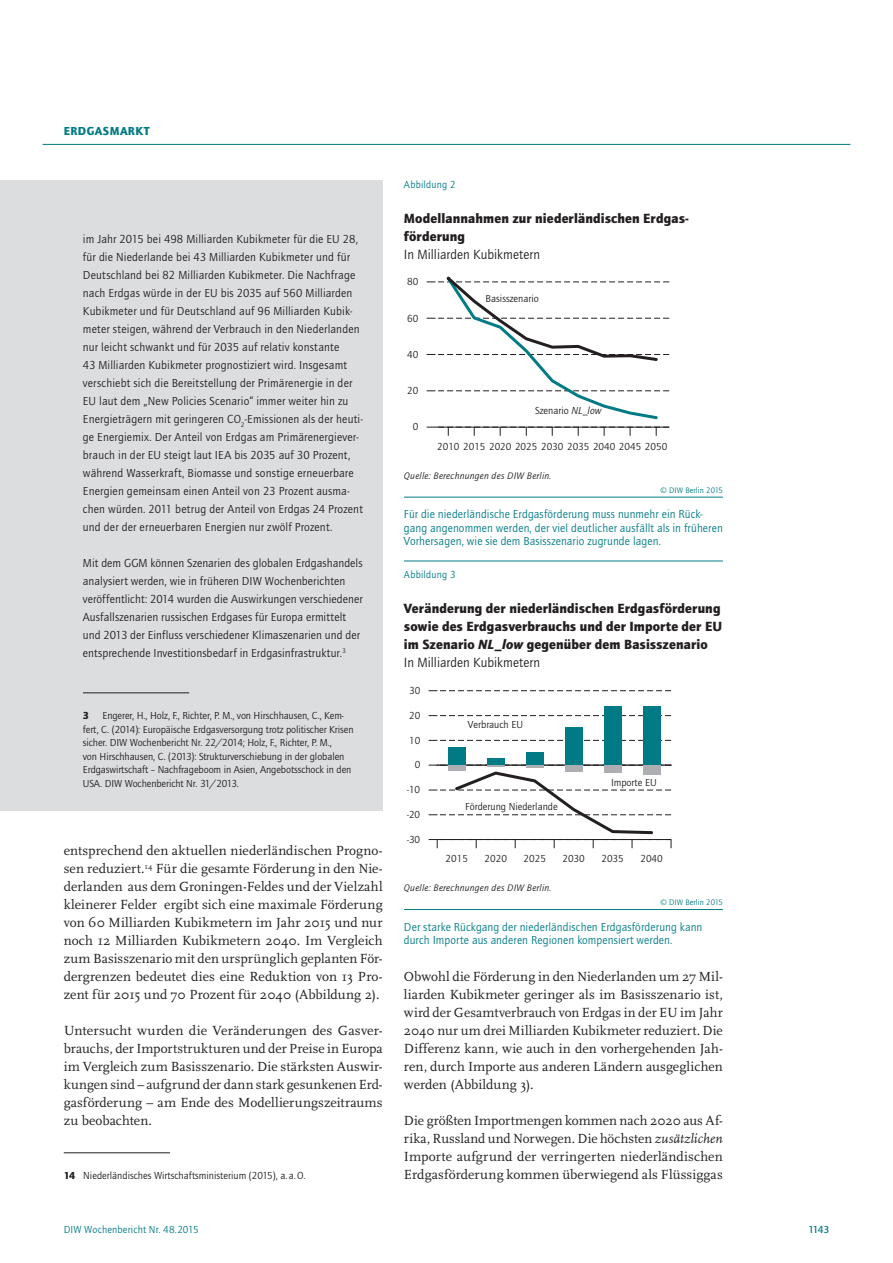
<style>
.page{position:relative;width:893px;height:1263px;background:#fff}
.page>*{position:absolute;margin:0;border:0;box-sizing:border-box;transform-origin:0 0}
.t1{font:13.8px/18px "Scala Pro";letter-spacing:.005em;color:#231f20;text-align:justify}
.t2{font:900 13.8px/18px "Quay Sans ITC Std";letter-spacing:.005em;color:#231f20}
.t3{font:13.8px "Quay Sans ITC Std";letter-spacing:.005em;color:#231f20}
.t4{font:12px/18px "Quay Sans ITC Std";letter-spacing:.015em;color:#231f20}
.t5{font:12px/13.5px "Quay Sans ITC Std";letter-spacing:.01em;color:#007b85}
.t6{font:900 12px "Quay Sans ITC Std";color:#007b85}
.t7{font:10.5px/13.5px "Quay Sans ITC Std";letter-spacing:-.005em;color:#231f20}
.t8{font:10.5px "Quay Sans ITC Std";letter-spacing:.015em;color:#007b85}
.t9{font:500 10.5px "Quay Sans ITC Std";color:#007b85}
.t10{font:900 10.5px "Quay Sans ITC Std";color:#231f20}
.t11{font:italic 9.75px "Quay Sans ITC Std";letter-spacing:.025em;color:#231f20}
.t12{font:8.25px "Quay Sans ITC Std";letter-spacing:.01em;color:#007b85}
.s1{font-weight:900}
.s2{font-style:italic}
.s3{font-weight:400}
</style>
<div class="page">
<hr style="left:43px;top:144px;width:807px;height:1px;background:#007b85">
<hr style="left:64px;top:1152px;width:106px;height:1px;background:#231f20">
<hr style="left:404px;top:561px;width:319px;height:1px;background:#007b85">
<hr style="left:404px;top:909px;width:319px;height:1px;background:#007b85">
<svg style="left:429px;top:740px;width:243px;height:1px"></svg>
<svg style="left:429px;top:715px;width:243px;height:1px"></svg>
<svg style="left:429px;top:690px;width:243px;height:1px"></svg>
<div style="left:448px;top:747px;width:17px;height:18px;background:#007b85"></div>
<div style="left:487px;top:759px;width:17px;height:6px;background:#007b85"></div>
<div style="left:526px;top:752px;width:17px;height:13px;background:#007b85"></div>
<div style="left:565px;top:727px;width:17px;height:38px;background:#007b85"></div>
<div style="left:604px;top:706px;width:17px;height:59px;background:#007b85"></div>
<div style="left:643px;top:706px;width:17px;height:59px;background:#007b85"></div>
<svg style="left:429px;top:764px;width:243px;height:85px"></svg>
<hr style="left:526px;top:765px;width:17px;height:3px;background:#adaeb2">
<div style="left:565px;top:765px;width:17px;height:6px;background:#adaeb2"></div>
<div style="left:604px;top:765px;width:17px;height:8px;background:#adaeb2"></div>
<div style="left:643px;top:765px;width:17px;height:9px;background:#adaeb2"></div>
<hr style="left:404px;top:497px;width:319px;height:1px;background:#007b85">
<svg style="left:427px;top:427px;width:243px;height:9px"></svg>
<svg style="left:427px;top:276px;width:243px;height:144px"></svg>
<div style="left:0;top:180px;width:65px;height:630px;background:#dcdddf"></div>
<div style="left:64px;top:180px;width:319px;height:630px;background:#dcdddf"></div>
<hr style="left:83px;top:692px;width:106px;height:1px;background:#231f20">
<p class="t6" style="left:64px;top:123px;width:16px">Erdgasmarkt</p>
<p class="t4" style="left:83px;top:230px;width:281px">im Jahr 2015 bei 498 Milliarden Kubikmeter für die EU 28, für die Niederlande bei 43 Milliarden Kubikmeter und für Deutschland bei 82 Milliarden Kubikmeter. Die Nachfrage nach Erdgas würde in der EU bis 2035 auf 560 Milliarden Kubikmeter und für Deutschland auf 96 Milliarden Kubik&shy;meter steigen, während der Verbrauch in den Niederlanden nur leicht schwankt und für 2035 auf relativ konstante<br>43 Milliarden Kubikmeter prognostiziert wird. Insgesamt verschiebt sich die Bereitstellung der Primärenergie in der EU laut dem „New Policies Scenario“ immer weiter hin zu Energieträgern mit geringeren CO<sub>2</sub>-Emissionen als der heuti&shy;ge Energiemix. Der Anteil von Erdgas am Primärenergiever&shy;brauch in der EU steigt laut IEA bis 2035 auf 30 Prozent, während Wasserkraft, Biomasse und sonstige erneuerbare Energien gemeinsam einen Anteil von 23 Prozent ausma&shy;chen würden. 2011 betrug der Anteil von Erdgas 24 Prozent und der der erneuerbaren Energien nur zwölf Prozent.</p>
<p class="t4" style="left:83px;top:554px;width:281px">Mit dem GGM können Szenarien des globalen Erdgashandels analysiert werden, wie in früheren DIW Wochenberichten veröffentlicht: 2014 wurden die Auswirkungen verschiedener Ausfallszenarien russischen Erdgases für Europa ermittelt und 2013 der Einfluss verschiedener Klimaszenarien und der entsprechende Investitionsbedarf in Erdgasinfrastruktur.<sup>3</sup></p>
<p class="t7" style="left:83px;top:709px;width:272px;text-indent:19px">Engerer, H., Holz, F., Richter, P. M., von Hirschhausen, C., Kem&shy;fert, C. (2014): Europäische Erdgasversorgung trotz politischer Krisen sicher. DIW Wochenbericht Nr. 22/2014; Holz, F., Richter, P. M.,<br>von Hirschhausen, C. (2013): Strukturverschiebung in der globalen Erdgaswirtschaft – Nachfrageboom in Asien, Angebotsschock in den USA. DIW Wochenbericht Nr. 31/2013.</p>
<p class="t10" style="left:83px;top:709px;width:8px">3</p>
<p class="t1" style="left:64px;top:841px;width:320px">entsprechend den aktuellen niederländischen Progno&shy;sen reduziert.<sup>14</sup> Für die gesamte Förderung in den Nie&shy;derlanden aus dem Groningen-Feldes und der Vielzahl kleinerer Felder ergibt sich eine maximale Förderung von 60 Milliarden Kubikmetern im Jahr 2015 und nur noch 12 Milliarden Kubikmetern 2040. Im Vergleich zum Basisszenario mit den ursprünglich geplanten För&shy;dergrenzen bedeutet dies eine Reduktion von 13 Pro&shy;zent für 2015 und 70 Prozent für 2040 (Abbildung 2).</p>
<p class="t1" style="left:64px;top:1021px;width:320px">Untersucht wurden die Veränderungen des Gasver&shy;brauchs, der Importstrukturen und der Preise in Europa im Vergleich zum Basisszenario. Die stärksten Auswir&shy;kungen sind – aufgrund der dann stark gesunkenen Erd&shy;gasförderung – am Ende des Modellierungszeitraums zu beobachten.</p>
<p class="t7" style="left:64px;top:1169px;width:243px"><span class="s1">14</span> Niederländisches Wirtschaftsministerium (2015), a. a.O.</p>
<p class="t8" style="left:404px;top:178px;width:53px">Abbildung 2</p>
<p class="t2" style="left:404px;top:209px;width:286px">Modellannahmen zur niederländischen Erdgas&shy;förderung</p>
<p class="t3" style="left:404px;top:246px;width:138px">In Milliarden Kubikmetern</p>
<p class="t7" style="left:407px;top:275px;width:13px">80</p>
<p class="t7" style="left:407px;top:311px;width:13px">60</p>
<p class="t7" style="left:407px;top:348px;width:13px">40</p>
<p class="t7" style="left:407px;top:384px;width:13px">20</p>
<p class="t7" style="left:413px;top:420px;width:7px">0</p>
<p class="t7" style="left:486px;top:292px;width:55px">Basisszenario</p>
<p class="t7" style="left:535px;top:404px;width:68px">Szenario <span class="s2">NL_low</span></p>
<p class="t7" style="left:437px;top:439px;width:232px">2010 2015 2020 2025 2030 2035 2040 2045 2050</p>
<p class="t11" style="left:404px;top:470px;width:149px">Quelle: Berechnungen des DIW Berlin.</p>
<p class="t12" style="left:661px;top:485px;width:64px">© DIW Berlin 2015</p>
<p class="t5" style="left:404px;top:508px;width:320px">Für die niederländische Erdgasförderung muss nunmehr ein Rück&shy;gang angenommen werden, der viel deutlicher ausfällt als in früheren<br>Vorhersagen, wie sie dem Basisszenario zugrunde lagen.</p>
<p class="t8" style="left:404px;top:569px;width:53px">Abbildung 3</p>
<p class="t2" style="left:404px;top:599px;width:320px">Veränderung der niederländischen Erdgasförderung sowie des Erdgasverbrauchs und der Importe der EU im Szenario <span class="s2">NL_low</span> gegenüber dem Basisszenario<br><span class="s3">In Milliarden Kubikmetern</span></p>
<p class="t7" style="left:409px;top:684px;width:13px">30</p>
<p class="t7" style="left:409px;top:708px;width:13px">20</p>
<p class="t7" style="left:409px;top:733px;width:13px">10</p>
<p class="t7" style="left:415px;top:758px;width:7px">0</p>
<p class="t7" style="left:407px;top:783px;width:15px">-10</p>
<p class="t7" style="left:407px;top:808px;width:15px">-20</p>
<p class="t7" style="left:407px;top:832px;width:15px">-30</p>
<p class="t7" style="left:468px;top:718px;width:57px">Verbrauch EU</p>
<p class="t7" style="left:465px;top:799px;width:94px">Förderung Niederlande</p>
<p class="t7" style="left:611px;top:775px;width:47px">Importe EU</p>
<p class="t7" style="left:446px;top:852px;width:24px">2015</p>
<p class="t7" style="left:485px;top:852px;width:24px">2020</p>
<p class="t7" style="left:524px;top:852px;width:24px">2025</p>
<p class="t7" style="left:562px;top:852px;width:24px">2030</p>
<p class="t7" style="left:601px;top:852px;width:24px">2035</p>
<p class="t7" style="left:640px;top:852px;width:24px">2040</p>
<p class="t11" style="left:404px;top:882px;width:149px">Quelle: Berechnungen des DIW Berlin.</p>
<p class="t12" style="left:661px;top:897px;width:64px">© DIW Berlin 2015</p>
<p class="t5" style="left:404px;top:920px;width:300px">Der starke Rückgang der niederländischen Erdgasförderung kann durch Importe aus anderen Regionen kompensiert werden.</p>
<p class="t1" style="left:404px;top:967px;width:320px">Obwohl die Förderung in den Niederlanden um 27 Mil&shy;liarden Kubikmeter geringer als im Basisszenario ist, wird der Gesamtverbrauch von Erdgas in der EU im Jahr 2040 nur um drei Milliarden Kubikmeter reduziert. Die Differenz kann, wie auch in den vorhergehenden Jah&shy;ren, durch Importe aus anderen Ländern ausgeglichen werden (Abbildung 3).</p>
<p class="t1" style="left:404px;top:1111px;width:320px">Die größten Importmengen kommen nach 2020 aus Af&shy;rika, Russland und Norwegen. Die höchsten <span class="s2">zusätzlichen </span>Importe aufgrund der verringerten niederländischen Erdgasförderung kommen überwiegend als Flüssiggas</p>
<p class="t8" style="left:64px;top:1223px;width:136px">DIW Wochenbericht Nr. 48.2015</p>
<p class="t9" style="left:808px;top:1223px;width:22px">1143</p>
</div>
